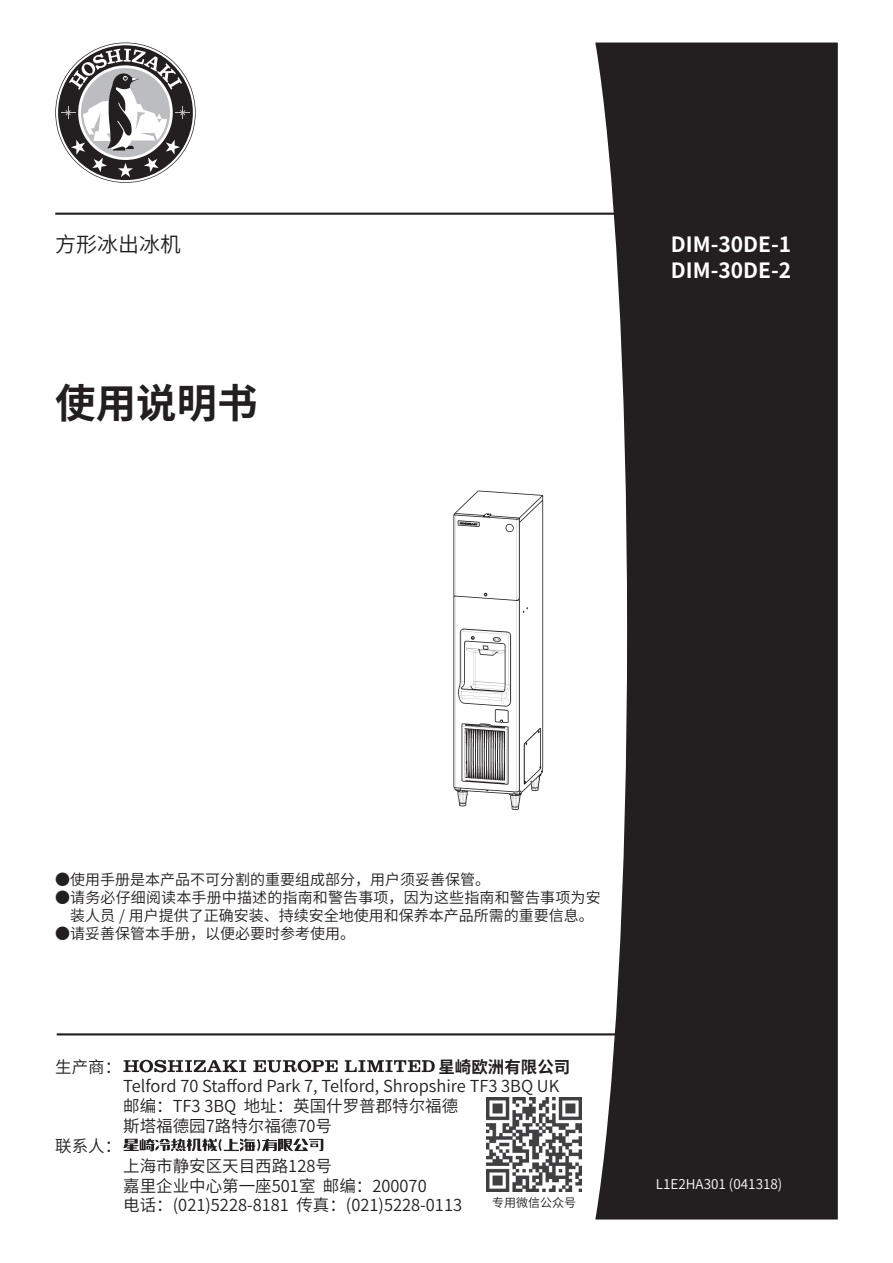
<style>
.page{position:relative;width:893px;height:1263px;background:#fff}
.page>*{position:absolute;margin:0;border:0;box-sizing:border-box;transform-origin:0 0}
.t1{font:700 40.5px "Source Han Sans CN";color:#231f20}
.t2{font:700 21px/25.2px "Source Han Sans CN";color:#fff}
.t3{font:21px "Source Han Sans CN";color:#231f20}
.t4{font:16.5px/19.8px "Source Han Sans CN";color:#231f20}
.t5{font:700 16.5px "Source Han Sans CN";color:#231f20}
.t6{font:15px/18px "Source Han Sans CN";color:#231f20;text-align:center}
.t7{font:13.5px "Source Han Sans CN";color:#fff}
.t8{font:12px "Source Han Sans CN";color:#231f20}
</style>
<div class="page">
<hr style="left:55px;top:213px;width:562px;height:2px;background:#231f20">
<svg style="left:595px;top:43px;width:243px;height:1176px;background:#373435"></svg>
<svg style="left:55px;top:43px;width:141px;height:140px"></svg>
<hr style="left:57px;top:1033px;width:561px;height:2px;background:#231f20">
<img style="left:453px;top:490px;width:91px;height:320px">
<svg style="left:123px;top:1060px;width:123px;height:12px"></svg>
<svg style="left:253px;top:1060px;width:85px;height:12px"></svg>
<svg style="left:345px;top:1060px;width:90px;height:12px"></svg>
<svg style="left:123px;top:1138px;width:200px;height:13px"></svg>
<img style="left:487px;top:1097px;width:95px;height:95px">
<p class="t3" style="left:55px;top:233px;width:127px">方形冰出冰机</p>
<h1 class="t1" style="left:55px;top:381px;width:204px">使用说明书</h1>
<p class="t2" style="left:671px;top:232px;width:122px">DIM-30DE-1<br>DIM-30DE-2</p>
<p class="t6" style="left:55px;top:871px;width:437px">●使用手册是本产品不可分割的重要组成部分，用户须妥善保管。</p>
<p class="t6" style="left:55px;top:889px;width:547px">●请务必仔细阅读本手册中描述的指南和警告事项，因为这些指南和警告事项为安装人员 / 用户提供了正确安装、持续安全地使用和保养本产品所需的重要信息。</p>
<p class="t6" style="left:55px;top:925px;width:302px">●请妥善保管本手册，以便必要时参考使用。</p>
<p class="t4" style="left:55px;top:1057px;width:68px">生产商：</p>
<p class="t5" style="left:438px;top:1057px;width:133px">星崎欧洲有限公司</p>
<p class="t4" style="left:123px;top:1077px;width:437px">Telford 70 Stafford Park 7, Telford, Shropshire TF3 3BQ UK邮编：TF3 3BQ 地址：英国什罗普郡特尔福德<br>斯塔福德园7路特尔福德70号</p>
<p class="t4" style="left:55px;top:1136px;width:67px">联系人：</p>
<p class="t4" style="left:123px;top:1156px;width:340px">上海市静安区天目西路128号<br>嘉里企业中心第一座501室 邮编：200070<br>电话：(021)5228-8181 传真：(021)5228-0113</p>
<p class="t8" style="left:492px;top:1195px;width:85px">专用微信公众号</p>
<p class="t7" style="left:656px;top:1176px;width:128px">L1E2HA301 (041318)</p>
</div>
